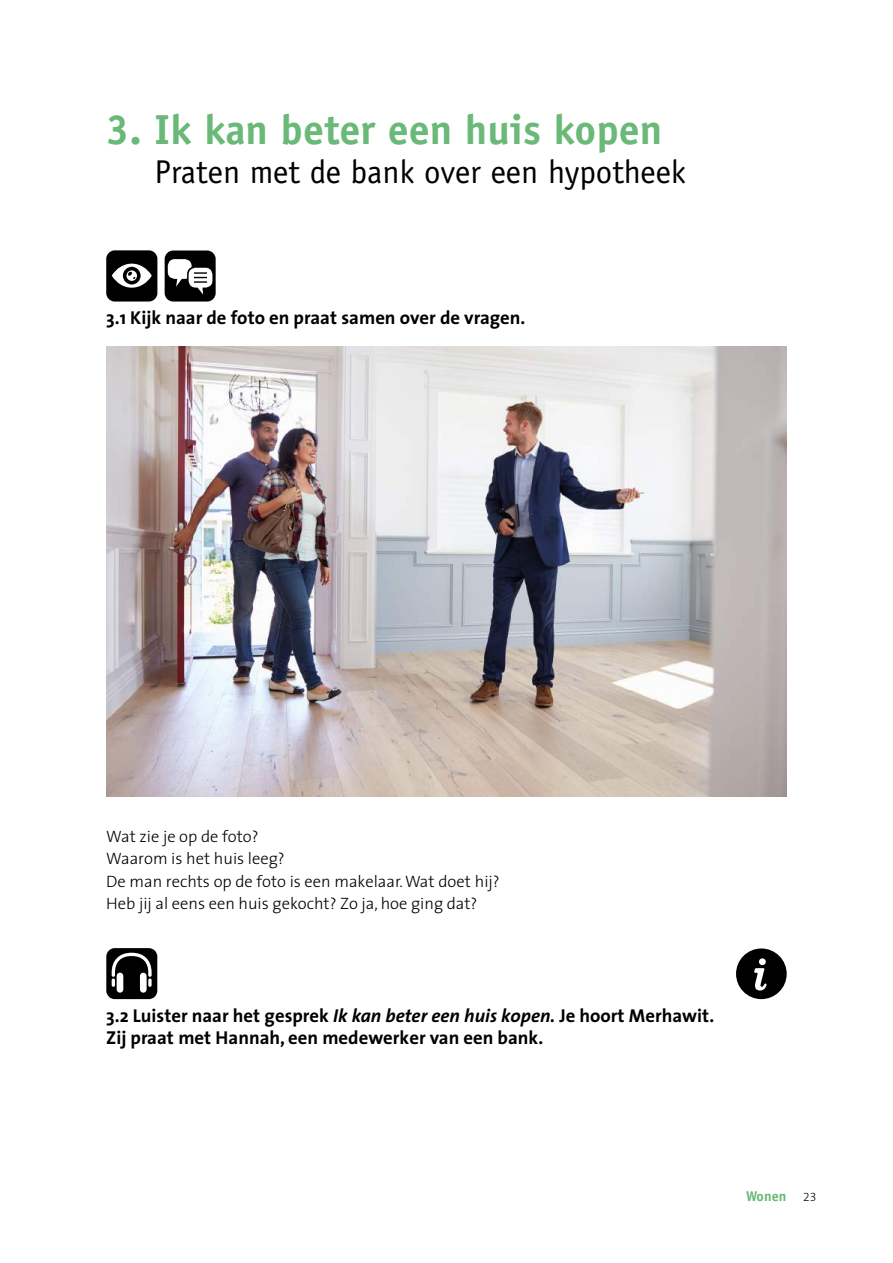
<style>
.page{position:relative;width:893px;height:1263px;background:#fff}
.page>*{position:absolute;margin:0;border:0;box-sizing:border-box;transform-origin:0 0}
.t1{font:700 42px "Officina Sans Std";color:#6ab978}
.t2{font:33px "Officina Sans Std";color:#000}
.t3{font:700 18.75px/22.5px "The Sans";color:#000}
.t4{font:300 16.5px/22.5px "The Sans";color:#000}
.t5{font:700 14.25px "Officina Sans Std";color:#6ab978}
.s1{font-style:italic}
.s2{font-family:"The Sans Light Expert";font-weight:400;font-size:12px;color:#000}
</style>
<div class="page">
<div style="left:106px;top:250px;width:51px;height:52px;background:#000;border-radius:9px"></div>
<svg style="left:112px;top:264px;width:40px;height:24px"></svg>
<div style="left:165px;top:250px;width:51px;height:51px;background:#000;border-radius:8px"></div>
<svg style="left:168px;top:259px;width:44px;height:35px"></svg>
<img style="left:106px;top:346px;width:681px;height:450px">
<div style="left:106px;top:948px;width:51px;height:51px;background:#000;border-radius:8px"></div>
<svg style="left:112px;top:953px;width:40px;height:40px"></svg>
<div style="left:736px;top:948px;width:51px;height:51px;background:#000;border-radius:50%"></div>
<svg style="left:754px;top:958px;width:13px;height:32px"></svg>
<h1 class="t1" style="left:106px;top:104px;width:558px">3. Ik kan beter een huis kopen</h1>
<h2 class="t2" style="left:155px;top:153px;width:533px">Praten met de bank over een hypotheek</h2>
<p class="t3" style="left:106px;top:306px;width:421px">3.1 Kijk naar de foto en praat samen over de vragen.</p>
<p class="t4" style="left:106px;top:824px;width:395px">Wat zie je op de foto?<br>Waarom is het huis leeg?<br>De man rechts op de foto is een makelaar. Wat doet hij?<br>Heb jij al eens een huis gekocht? Zo ja, hoe ging dat?</p>
<p class="t3" style="left:106px;top:1003px;width:609px">3.2 Luister naar het gesprek <span class="s1">Ik kan beter een huis kopen.</span> Je hoort Merhawit.<br>Zij praat met Hannah, een medewerker van een bank.</p>
<p class="t5" style="left:746px;top:1188px;width:72px">Wonen <span class="s2">23</span></p>
</div>
